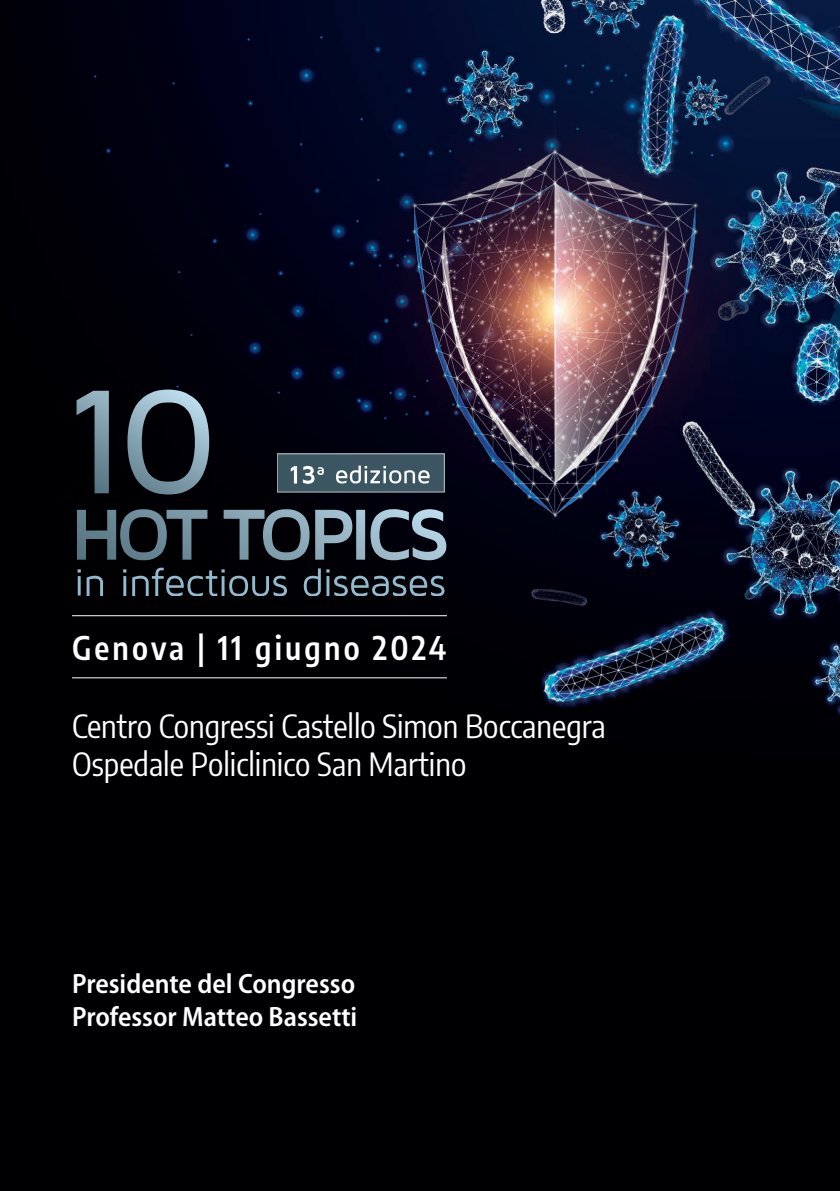
<style>
.page{position:relative;width:840px;height:1191px;background:#fff}
.page>*{position:absolute;margin:0;border:0;box-sizing:border-box;transform-origin:0 0}
.t1{font:32px/38.4px "Encode Sans Condensed";color:#fff}
.t2{font:600 32px "Encode Sans Condensed";letter-spacing:.1em;color:#fff}
.t3{font:600 semi-condensed 28px/33.6px "Myriad Pro";color:#fff}
</style>
<div class="page">
<img style="left:0;top:0;width:839px;height:1191px">
<div style="left:277px;top:454px;width:167px;height:38px;background:#3b5562"></div>
<svg style="left:290px;top:466px;width:7px;height:17px"></svg>
<svg style="left:303px;top:466px;width:20px;height:18px"></svg>
<svg style="left:336px;top:465px;width:93px;height:18px"></svg>
<svg style="left:76px;top:389px;width:133px;height:105px"></svg>
<svg style="left:120px;top:509px;width:326px;height:51px"></svg>
<hr style="left:78px;top:576px;width:3px;height:19px;background:#92bcce">
<svg style="left:87px;top:576px;width:16px;height:19px"></svg>
<hr style="left:123px;top:576px;width:3px;height:19px;background:#92bcce">
<svg style="left:132px;top:567px;width:155px;height:28px"></svg>
<svg style="left:303px;top:568px;width:17px;height:27px"></svg>
<svg style="left:326px;top:569px;width:118px;height:26px"></svg>
<hr style="left:72px;top:615px;width:374px;height:1px;background:#fff">
<hr style="left:72px;top:677px;width:374px;height:1px;background:#fff">
<p class="t2" style="left:72px;top:624px;width:375px">Genova | 11 giugno 2024</p>
<p class="t1" style="left:72px;top:705px;width:534px">Centro Congressi Castello Simon Boccanegra<br>Ospedale Policlinico San Martino</p>
<p class="t3" style="left:72px;top:967px;width:286px">Presidente del Congresso<br>Professor Matteo Bassetti</p>
</div>
